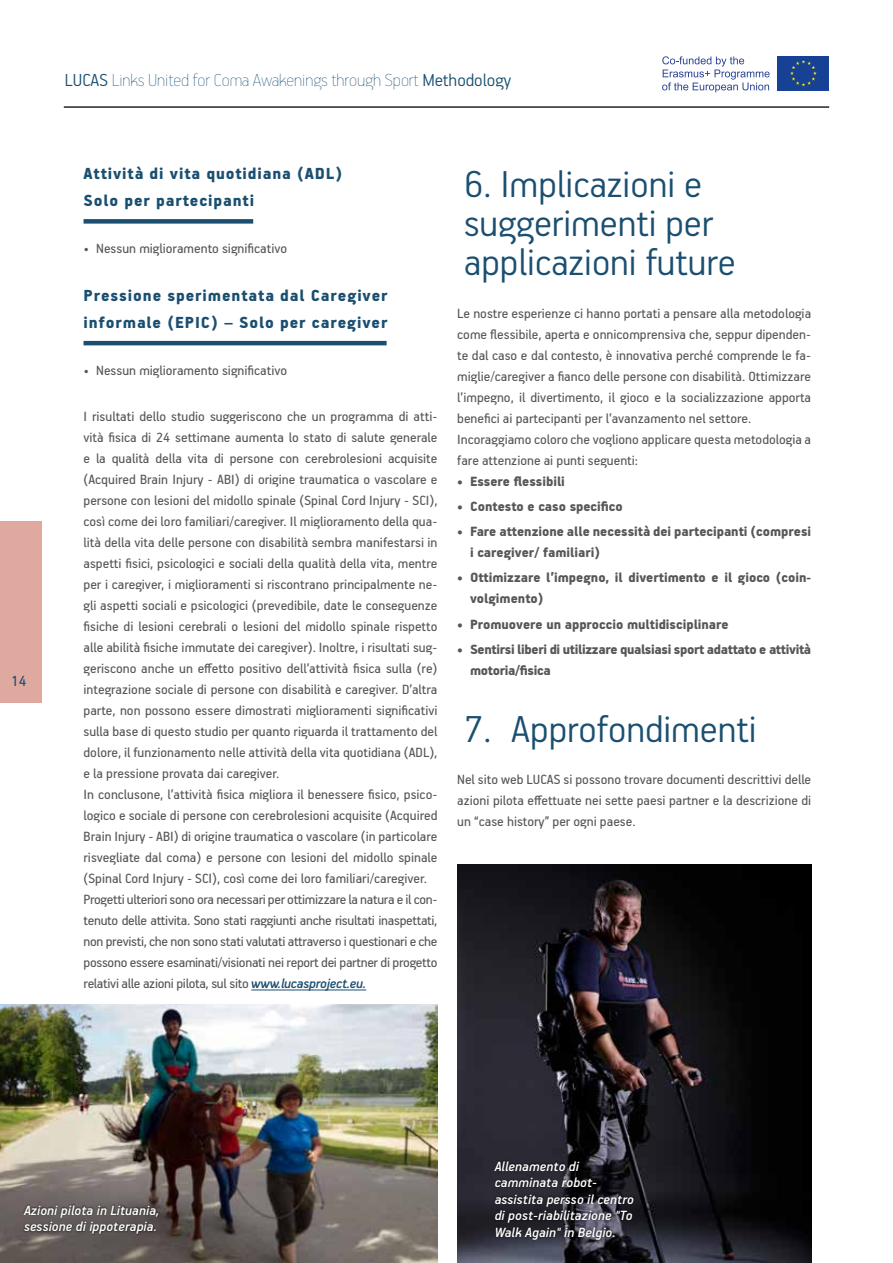
<style>
.page{position:relative;width:893px;height:1263px;background:#fff}
.page>*{position:absolute;margin:0;border:0;box-sizing:border-box;transform-origin:0 0}
.t1{font:300 42px/39px "PF Handbook Pro";color:#1b4f71}
.t2{font:100 19.5px "PF Handbook Pro";color:#1b4f71}
.t3{font:900 18px/27px "PF Handbook Pro";letter-spacing:.05em;color:#1b4f71}
.t4{font:16.5px "PF Handbook Pro";color:#1b4f71}
.t5{font:15px/21px "PF Handbook Pro";color:#575756}
.t6{font:900 15px/21px "PF Handbook Pro";color:#575756}
.t7{font:italic 500 15px/16.5px "PF Handbook Pro";color:#fff}
.t8{font:900 15px/21px "PF Handbook Pro";letter-spacing:-.02em;color:#575756}
.s1{font-weight:300}
.s2{font-weight:500;font-style:italic;color:#1b4f71}
</style>
<div class="page">
<div style="left:778px;top:56px;width:51px;height:34px;background:#164194"></div>
<svg style="left:790px;top:60px;width:27px;height:26px"></svg>
<svg style="left:662px;top:56px;width:108px;height:36px"></svg>
<div style="left:84px;top:219px;width:169px;height:5px;background:#1b4f71"></div>
<hr style="left:84px;top:341px;width:303px;height:4px;background:#1b4f71">
<hr style="left:251px;top:990px;width:115px;height:1px;background:#1b4f71">
<img style="left:0;top:1004px;width:437px;height:259px">
<div style="left:22px;top:1203px;width:139px;height:33px;background:#000;opacity:.75"></div>
<img style="left:457px;top:865px;width:354px;height:398px">
<div style="left:493px;top:1159px;width:142px;height:82px;background:#000;opacity:.75"></div>
<div style="left:0;top:521px;width:41px;height:181px;background:#dfa9a0"></div>
<hr style="left:64px;top:106px;width:765px;height:2px;background:#2a2522">
<p class="t4" style="left:11px;top:670px;width:17px">14</p>
<h2 class="t2" style="left:65px;top:68px;width:448px"><span class="s1">LUCAS</span> Links United for Coma Awakenings through Sport <span class="s1">Methodology</span></h2>
<p class="t3" style="left:84px;top:160px;width:260px">Attività di vita quotidiana (ADL)<br>Solo per partecipanti</p>
<p class="t5" style="left:84px;top:237px;width:205px">• Nessun miglioramento significativo</p>
<p class="t3" style="left:84px;top:282px;width:306px">Pressione sperimentata dal Caregiver informale (EPIC) – Solo per caregiver</p>
<p class="t5" style="left:84px;top:359px;width:205px">• Nessun miglioramento significativo</p>
<p class="t5" style="left:84px;top:405px;width:355px">I risultati dello studio suggeriscono che un programma di atti&shy;vità fisica di 24 settimane aumenta lo stato di salute generale e la qualità della vita di persone con cerebrolesioni acquisite (Acquired Brain Injury - ABI) di origine traumatica o vascolare e persone con lesioni del midollo spinale (Spinal Cord Injury - SCI), così come dei loro familiari/caregiver. Il miglioramento della qua&shy;lità della vita delle persone con disabilità sembra manifestarsi in aspetti fisici, psicologici e sociali della qualità della vita, mentre per i caregiver, i miglioramenti si riscontrano principalmente ne&shy;gli aspetti sociali e psicologici (prevedibile, date le conseguenze fisiche di lesioni cerebrali o lesioni del midollo spinale rispetto alle abilità fisiche immutate dei caregiver). Inoltre, i risultati sug&shy;geriscono anche un effetto positivo dell’attività fisica sulla (re) integrazione sociale di persone con disabilità e caregiver. D’altra parte, non possono essere dimostrati miglioramenti significativi sulla base di questo studio per quanto riguarda il trattamento del dolore, il funzionamento nelle attività della vita quotidiana (ADL), e la pressione provata dai caregiver.<br>In conclusone, l’attività fisica migliora il benessere fisico, psico&shy;logico e sociale di persone con cerebrolesioni acquisite (Acquired Brain Injury - ABI) di origine traumatica o vascolare (in particolare risvegliate dal coma) e persone con lesioni del midollo spinale (Spinal Cord Injury - SCI), così come dei loro familiari/caregiver.<br>Progetti ulteriori sono ora necessari per ottimizzare la natura e il con&shy;tenuto delle attivita. Sono stati raggiunti anche risultati inaspettati, non previsti, che non sono stati valutati attraverso i questionari e che possono essere esaminati/visionati nei report dei partner di progetto relativi alle azioni pilota, sul sito <span class="s2">www.lucasproject.eu.</span></p>
<h1 class="t1" style="left:464px;top:163px;width:273px">6. Implicazioni e suggerimenti per applicazioni future</h1>
<p class="t5" style="left:457px;top:302px;width:355px">Le nostre esperienze ci hanno portati a pensare alla metodologia come flessibile, aperta e onnicomprensiva che, seppur dipenden&shy;te dal caso e dal contesto, è innovativa perché comprende le fa&shy;miglie/caregiver a fianco delle persone con disabilità. Ottimizzare l’impegno, il divertimento, il gioco e la socializzazione apporta benefici ai partecipanti per l’avanzamento nel settore.<br>Incoraggiamo coloro che vogliono applicare questa metodologia a fare attenzione ai punti seguenti:</p>
<p class="t6" style="left:457px;top:470px;width:109px">• Essere flessibili</p>
<p class="t6" style="left:457px;top:495px;width:167px">• Contesto e caso specifico</p>
<p class="t6" style="left:470px;top:521px;width:343px;text-indent:-13px">• Fare attenzione alle necessità dei partecipanti (compresi i caregiver/ familiari)</p>
<p class="t6" style="left:470px;top:567px;width:343px;text-indent:-13px">• Ottimizzare l’impegno, il divertimento e il gioco (coin&shy;volgimento)</p>
<p class="t6" style="left:457px;top:613px;width:273px">• Promuovere un approccio multidisciplinare</p>
<p class="t8" style="left:470px;top:638px;width:343px;text-indent:-13px">• Sentirsi liberi di utilizzare qualsiasi sport adattato e attività motoria/fisica</p>
<h1 class="t1" style="left:464px;top:708px;width:294px">7. Approfondimenti</h1>
<p class="t5" style="left:457px;top:769px;width:355px;text-align:justify">Nel sito web LUCAS si possono trovare documenti descrittivi delle azioni pilota effettuate nei sette paesi partner e la descrizione di un “case history” per ogni paese.</p>
<p class="t7" style="left:24px;top:1201px;width:137px">Azioni pilota in Lituania, sessione di ippoterapia.</p>
<p class="t7" style="left:495px;top:1157px;width:141px">Allenamento di camminata robot&shy;assistita persso il centro di post-riabilitazione "To<br>Walk Again" in Belgio.</p>
</div>
